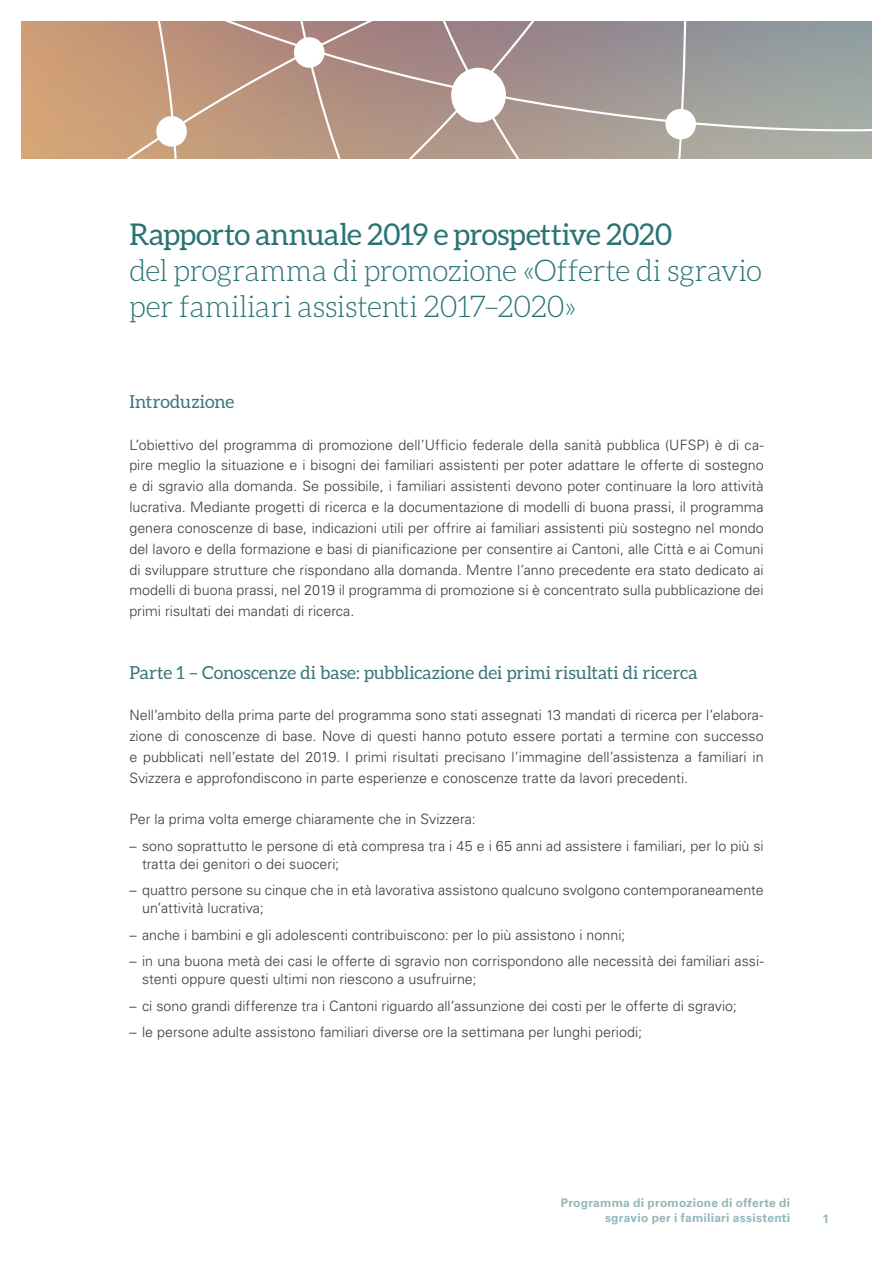
<style>
.page{position:relative;width:893px;height:1263px;background:#fff}
.page>*{position:absolute;margin:0;border:0;box-sizing:border-box;transform-origin:0 0}
.t1{font:300 30px/36px "Aleo";letter-spacing:-.02em;color:#2a7375}
.t2{font:30px "Aleo";letter-spacing:-.01em;color:#2a7375}
.t3{font:18px "Aleo";color:#3b7677}
.t4{font:300 14.25px/20.9px "Univers LT";color:#3a3a39}
.t5{font:700 12px/15px "Univers LT";letter-spacing:.02em;color:#94b7b8;text-align:right}
.s1{font-family:"Univers LT Std"}
</style>
<div class="page">
<svg style="left:641px;top:21px;width:231px;height:135px;background:#a0a3a1"></svg>
<svg style="left:285px;top:21px;width:356px;height:137px;background:#aa928c"></svg>
<svg style="left:21px;top:21px;width:264px;height:137px;background:#c59b7b"></svg>
<div style="left:665px;top:109px;width:31px;height:30px;background:#fff;border-radius:50%"></div>
<div style="left:156px;top:116px;width:31px;height:31px;background:#fff;border-radius:50%"></div>
<div style="left:294px;top:37px;width:31px;height:31px;background:#fff;border-radius:50%"></div>
<div style="left:451px;top:68px;width:55px;height:55px;background:#fff;border-radius:50%"></div>
<h1 class="t2" style="left:129px;top:217px;width:545px">Rapporto annuale 2019 e prospettive 2020</h1>
<h1 class="t1" style="left:129px;top:252px;width:634px">del programma di promozione «Offerte di sgravio per familiari assistenti 2017–2020»</h1>
<p class="t3" style="left:129px;top:391px;width:107px">Introduzione</p>
<p class="t4" style="left:129px;top:434px;width:636px;text-align:justify">L’obiettivo del programma di promozione dell’Ufficio federale della sanità pubblica (UFSP) è di ca&shy;pire meglio la situazione e i bisogni dei familiari assistenti per poter adattare le offerte di sostegno e di sgravio alla domanda. Se possibile, i familiari assistenti devono poter continuare la loro attività lucrativa. Mediante progetti di ricerca e la documentazione di modelli di buona prassi, il programma genera conoscenze di base, indicazioni utili per offrire ai familiari assistenti più sostegno nel mondo del lavoro e della formazione e basi di pianificazione per consentire ai Cantoni, alle Città e ai Comuni di sviluppare strutture che rispondano alla domanda. Mentre l’anno precedente era stato dedicato ai modelli di buona prassi, nel 2019 il programma di promozione si è concentrato sulla pubblicazione dei primi risultati dei mandati di ricerca.</p>
<p class="t3" style="left:129px;top:662px;width:570px">Parte 1 – Conoscenze di base: pubblicazione dei primi risultati di ricerca</p>
<p class="t4" style="left:129px;top:705px;width:636px;text-align:justify">Nell’ambito della prima parte del programma sono stati assegnati 13 mandati di ricerca per l’elabora&shy;zione di conoscenze di base. Nove di questi hanno potuto essere portati a termine con successo e pubblicati nell’estate del 2019. I primi risultati precisano l’immagine dell’assistenza a familiari in Svizzera e approfondiscono in parte esperienze e conoscenze tratte da lavori precedenti.</p>
<p class="t4" style="left:129px;top:809px;width:348px">Per la prima volta emerge chiaramente che in Svizzera:</p>
<p class="t4" style="left:142px;top:837px;width:623px;line-height:18px;text-indent:-13px"><span class="s1">–</span> sono soprattutto le persone di età compresa tra i 45 e i 65 anni ad assistere i familiari, per lo più si tratta dei genitori o dei suoceri;</p>
<p class="t4" style="left:142px;top:881px;width:623px;line-height:18px;text-indent:-13px"><span class="s1">–</span> quattro persone su cinque che in età lavorativa assistono qualcuno svolgono contemporaneamente un’attività lucrativa;</p>
<p class="t4" style="left:129px;top:924px;width:497px"><span class="s1">–</span> anche i bambini e gli adolescenti contribuiscono: per lo più assistono i nonni;</p>
<p class="t4" style="left:142px;top:952px;width:623px;line-height:18px;text-indent:-13px"><span class="s1">–</span> in una buona metà dei casi le offerte di sgravio non corrispondono alle necessità dei familiari assi&shy;stenti oppure questi ultimi non riescono a usufruirne;</p>
<p class="t4" style="left:129px;top:995px;width:609px"><span class="s1">–</span> ci sono grandi differenze tra i Cantoni riguardo all’assunzione dei costi per le offerte di sgravio;</p>
<p class="t4" style="left:129px;top:1022px;width:514px"><span class="s1">–</span> le persone adulte assistono familiari diverse ore la settimana per lunghi periodi;</p>
<p class="t5" style="left:561px;top:1195px;width:231px">Programma di promozione di offerte di sgravio per i familiari assistenti</p>
<p class="t5" style="left:822px;top:1211px;width:8px">1</p>
</div>
